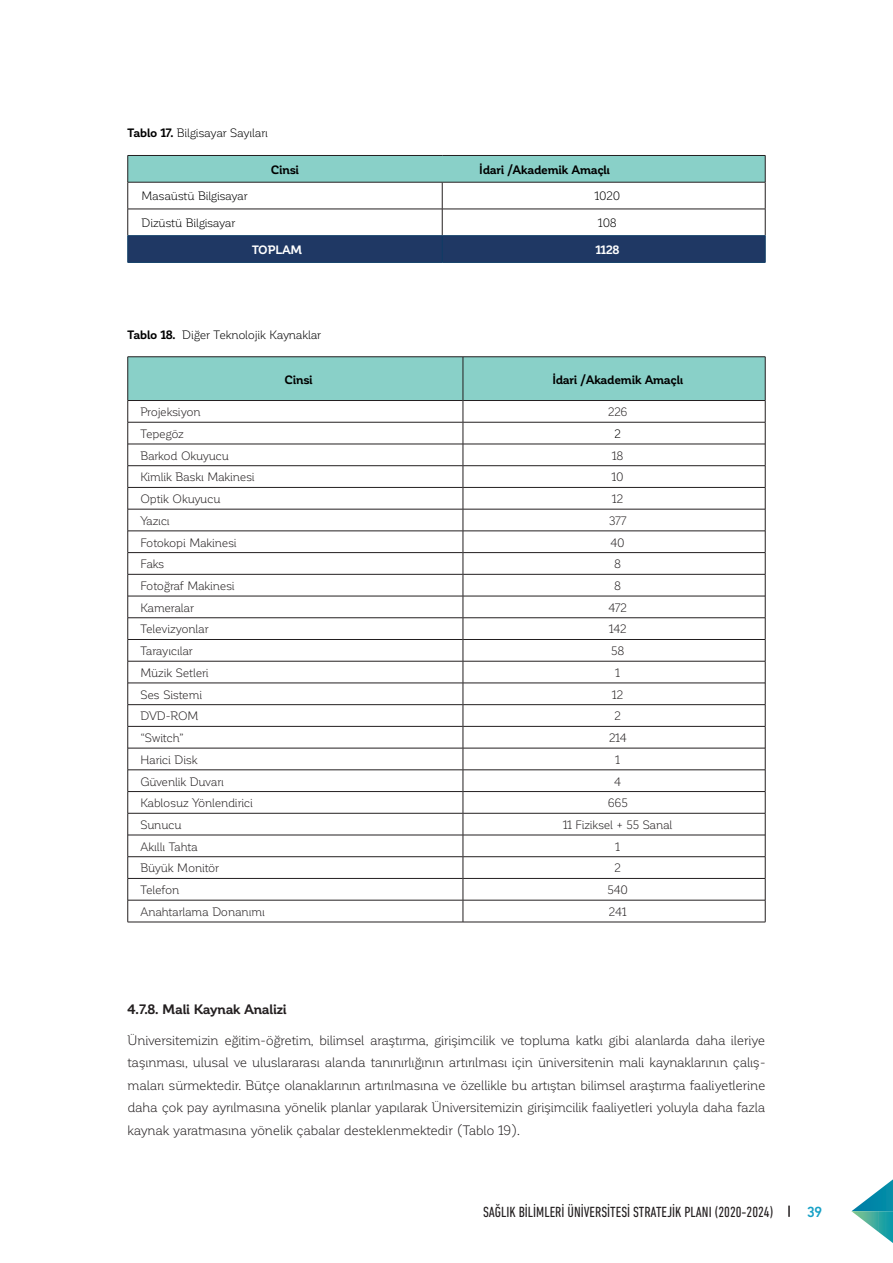
<style>
.page{position:relative;width:893px;height:1263px;background:#fff}
.page>*{position:absolute;margin:0;border:0;box-sizing:border-box;transform-origin:0 0}
.t1{font:condensed 15px "DIN Next LT Pro";color:#231f20}
.t2{font:500 15px "DIN Next LT Pro";color:#18a1c6}
.t3{font:13.5px/22.5px "Corporative";letter-spacing:-.02em;color:#231f20;text-align:justify}
.t4{font:700 13.5px "Corporative";letter-spacing:-.015em;color:#231f20}
.t5{font:12px "Corporative";letter-spacing:-.02em;color:#231f20}
.t6{font:12px "Corporative";letter-spacing:-.025em;color:#000}
.t7{font:700 12px "Corporative";letter-spacing:-.02em;color:#000}
.t8{font:700 12px "Corporative";letter-spacing:-.015em;color:#fff}
.s1{font-weight:700}
</style>
<div class="page">
<svg style="left:788px;top:1205px;width:2px;height:12px"></svg>
<svg style="left:851px;top:1179px;width:42px;height:64px"></svg>
<hr style="left:128px;top:262px;width:314px;height:1px;background:#0e3c65">
<hr style="left:442px;top:262px;width:323px;height:1px;background:#0e3c65">
<svg style="left:127px;top:155px;width:639px;height:107px"></svg>
<hr style="left:128px;top:182px;width:314px;height:1px;background:#231f20">
<hr style="left:442px;top:182px;width:323px;height:1px;background:#231f20">
<hr style="left:128px;top:356px;width:335px;height:1px;background:#231f20">
<hr style="left:463px;top:356px;width:302px;height:1px;background:#231f20">
<svg style="left:127px;top:357px;width:639px;height:565px"></svg>
<hr style="left:128px;top:922px;width:335px;height:1px;background:#231f20">
<hr style="left:463px;top:922px;width:302px;height:1px;background:#231f20">
<p class="t6" style="left:128px;top:127px;width:142px"><span class="s1">Tablo 17.</span> Bilgisayar Sayıları</p>
<p class="t7" style="left:271px;top:163px;width:30px">Cinsi</p>
<p class="t7" style="left:479px;top:163px;width:132px">İdari /Akademik Amaçlı</p>
<p class="t6" style="left:141px;top:190px;width:108px">Masaüstü Bilgisayar</p>
<p class="t6" style="left:595px;top:190px;width:27px">1020</p>
<p class="t6" style="left:141px;top:217px;width:95px">Dizüstü Bilgisayar</p>
<p class="t6" style="left:598px;top:217px;width:20px">108</p>
<p class="t8" style="left:252px;top:243px;width:51px">TOPLAM</p>
<p class="t8" style="left:596px;top:243px;width:25px">1128</p>
<p class="t6" style="left:128px;top:328px;width:195px"><span class="s1">Tablo 18.</span> Diğer Teknolojik Kaynaklar</p>
<p class="t7" style="left:285px;top:373px;width:30px">Cinsi</p>
<p class="t7" style="left:552px;top:373px;width:132px">İdari /Akademik Amaçlı</p>
<p class="t5" style="left:140px;top:406px;width:62px">Projeksiyon</p>
<p class="t5" style="left:608px;top:406px;width:21px">226</p>
<p class="t5" style="left:140px;top:427px;width:45px">Tepegöz</p>
<p class="t6" style="left:615px;top:427px;width:8px">2</p>
<p class="t5" style="left:140px;top:449px;width:90px">Barkod Okuyucu</p>
<p class="t5" style="left:612px;top:449px;width:13px">18</p>
<p class="t5" style="left:140px;top:471px;width:116px">Kimlik Baskı Makinesi</p>
<p class="t5" style="left:612px;top:471px;width:13px">10</p>
<p class="t5" style="left:140px;top:493px;width:82px">Optik Okuyucu</p>
<p class="t5" style="left:612px;top:493px;width:12px">12</p>
<p class="t5" style="left:140px;top:514px;width:31px">Yazıcı</p>
<p class="t5" style="left:609px;top:514px;width:18px">377</p>
<p class="t5" style="left:140px;top:536px;width:98px">Fotokopi Makinesi</p>
<p class="t5" style="left:611px;top:536px;width:15px">40</p>
<p class="t5" style="left:140px;top:558px;width:26px">Faks</p>
<p class="t5" style="left:614px;top:558px;width:8px">8</p>
<p class="t5" style="left:140px;top:579px;width:96px">Fotoğraf Makinesi</p>
<p class="t5" style="left:614px;top:579px;width:8px">8</p>
<p class="t5" style="left:140px;top:601px;width:55px">Kameralar</p>
<p class="t5" style="left:609px;top:601px;width:20px">472</p>
<p class="t5" style="left:140px;top:623px;width:70px">Televizyonlar</p>
<p class="t5" style="left:609px;top:623px;width:19px">142</p>
<p class="t5" style="left:140px;top:645px;width:54px">Tarayıcılar</p>
<p class="t5" style="left:611px;top:645px;width:15px">58</p>
<p class="t5" style="left:140px;top:666px;width:70px">Müzik Setleri</p>
<p class="t5" style="left:615px;top:666px;width:6px">1</p>
<p class="t5" style="left:140px;top:688px;width:63px">Ses Sistemi</p>
<p class="t5" style="left:612px;top:688px;width:12px">12</p>
<p class="t5" style="left:140px;top:710px;width:60px">DVD-ROM</p>
<p class="t5" style="left:615px;top:710px;width:8px">2</p>
<p class="t5" style="left:140px;top:732px;width:45px">“Switch”</p>
<p class="t5" style="left:609px;top:732px;width:19px">214</p>
<p class="t5" style="left:140px;top:753px;width:59px">Harici Disk</p>
<p class="t5" style="left:615px;top:753px;width:6px">1</p>
<p class="t5" style="left:140px;top:775px;width:85px">Güvenlik Duvarı</p>
<p class="t5" style="left:615px;top:775px;width:8px">4</p>
<p class="t5" style="left:140px;top:797px;width:114px">Kablosuz Yönlendirici</p>
<p class="t5" style="left:608px;top:797px;width:21px">665</p>
<p class="t5" style="left:140px;top:818px;width:43px">Sunucu</p>
<p class="t5" style="left:563px;top:818px;width:111px">11 Fiziksel + 55 Sanal</p>
<p class="t5" style="left:140px;top:840px;width:59px">Akıllı Tahta</p>
<p class="t5" style="left:615px;top:840px;width:6px">1</p>
<p class="t5" style="left:140px;top:862px;width:80px">Büyük Monitör</p>
<p class="t5" style="left:615px;top:862px;width:8px">2</p>
<p class="t5" style="left:140px;top:884px;width:41px">Telefon</p>
<p class="t5" style="left:608px;top:884px;width:22px">540</p>
<p class="t5" style="left:140px;top:905px;width:126px">Anahtarlama Donanımı</p>
<p class="t5" style="left:609px;top:905px;width:19px">241</p>
<p class="t4" style="left:128px;top:1002px;width:161px">4.7.8. Mali Kaynak Analizi</p>
<p class="t3" style="left:128px;top:1029px;width:639px">Üniversitemizin eğitim-öğretim, bilimsel araştırma, girişimcilik ve topluma katkı gibi alanlarda daha ileriye taşınması, ulusal ve uluslararası alanda tanınırlığının artırılması için üniversitenin mali kaynaklarının çalış&shy;maları sürmektedir. Bütçe olanaklarının artırılmasına ve özellikle bu artıştan bilimsel araştırma faaliyetlerine daha çok pay ayrılmasına yönelik planlar yapılarak Üniversitemizin girişimcilik faaliyetleri yoluyla daha fazla kaynak yaratmasına yönelik çabalar desteklenmektedir (Tablo 19).</p>
<p class="t1" style="left:483px;top:1203px;width:292px">SAĞLIK BİLİMLERİ ÜNİVERSİTESİ STRATEJİK PLANI (2020-2024)</p>
<p class="t2" style="left:807px;top:1203px;width:17px">39</p>
</div>
